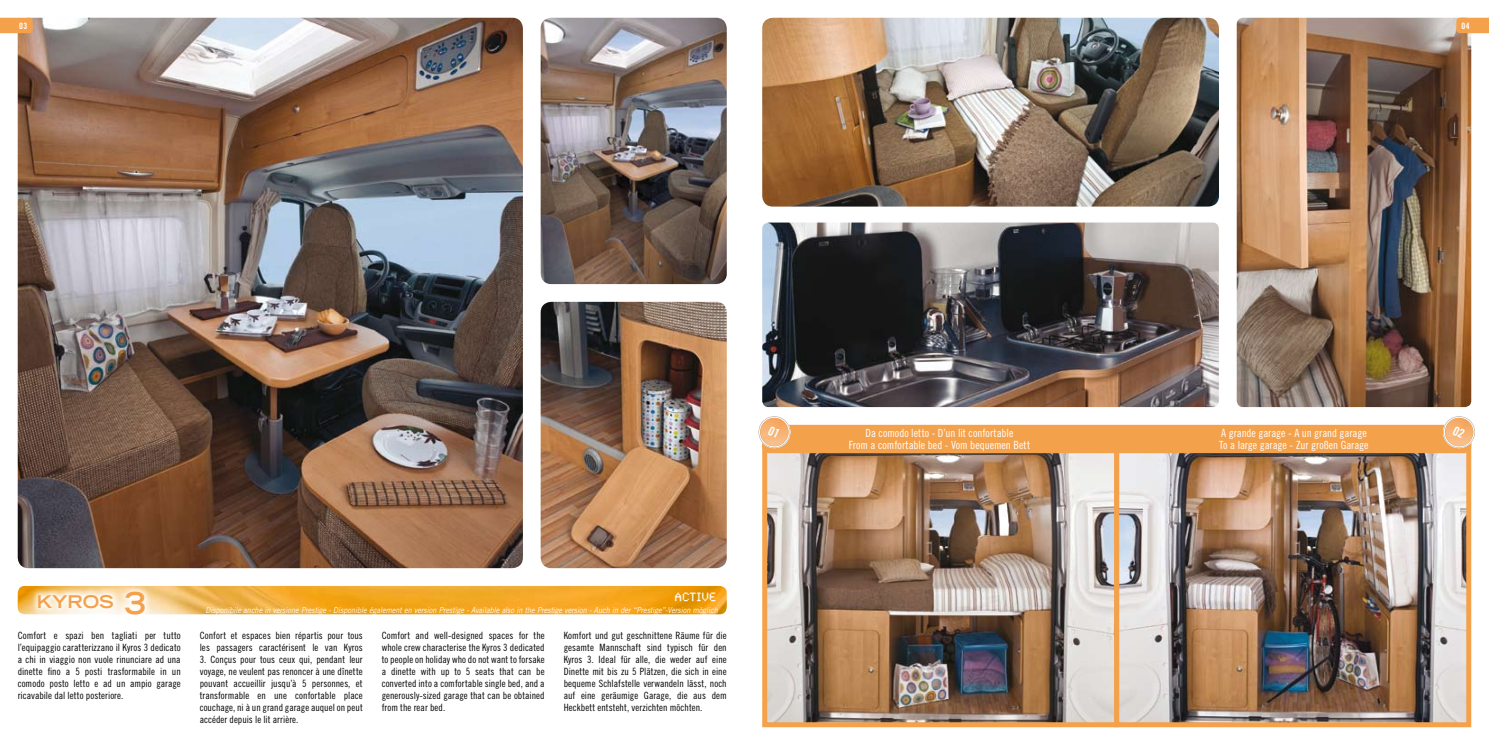
<style>
.page{position:relative;width:1489px;height:745px;background:#fff}
.page>*{position:absolute;margin:0;border:0;box-sizing:border-box;transform-origin:0 0}
.t1{font:700 expanded 17.5px "Trade Gothic LT Std";letter-spacing:-.015em;color:#f4a14c}
.t2{font:12.5px "Synchro LET";letter-spacing:.02em;color:#fff}
.t3{font:11.25px/12.5px "Trade Gothic LT Std Cn 18";color:#fff;text-align:center}
.t4{font:10px/12px "Trade Gothic LT Std Cn 18";letter-spacing:.005em;color:#000;text-align:justify}
.t5{font:8.75px "Trade Gothic LT Std Bd Cn 20";color:#fff}
.t6{font:italic 8.12px "Trade Gothic LT Std";letter-spacing:-.005em;color:#fff;scale:.9 1}
.s1{font-size:30px}
</style>
<div class="page">
<img style="left:18px;top:18px;width:505px;height:549px">
<img style="left:768px;top:453px;width:696px;height:267px">
<div style="left:762px;top:437px;width:357px;height:289px;border:5px solid #f4a14c"></div>
<div style="left:1114px;top:437px;width:356px;height:289px;border:5px solid #f4a14c"></div>
<img style="left:540px;top:301px;width:186px;height:266px">
<img style="left:540px;top:18px;width:186px;height:266px">
<img style="left:762px;top:18px;width:456px;height:188px">
<img style="left:762px;top:222px;width:456px;height:185px">
<img style="left:1236px;top:18px;width:234px;height:389px">
<svg style="left:0;top:18px;width:33px;height:15px"></svg>
<svg style="left:1456px;top:18px;width:32px;height:15px"></svg>
<img style="left:18px;top:585px;width:708px;height:29px">
<svg style="left:29px;top:585px;width:222px;height:30px"></svg>
<div style="left:762px;top:424px;width:708px;height:29px;background:#f4a14c;border-radius:7px"></div>
<svg style="left:758px;top:416px;width:32px;height:32px"></svg>
<svg style="left:1442px;top:416px;width:32px;height:32px"></svg>
<p class="t5" style="left:19px;top:20px;width:10px">03</p>
<p class="t5" style="left:1461px;top:20px;width:10px">04</p>
<h1 class="t1" style="left:37px;top:590px;width:111px">KYROS <span class="s1">3</span></h1>
<p class="t2" style="left:674px;top:585px;width:43px">ACTIVE</p>
<p class="t6" style="left:205px;top:604px;width:570px">Disponibile anche in versione Prestige - Disponible également en version Prestige - Available also in the Prestige version - Auch in der “Prestige”-Version möglich</p>
<p class="t4" style="left:18px;top:629px;width:164px">Comfort e spazi ben tagliati per tutto l’equipaggio caratterizzano il Kyros 3 dedicato a chi in viaggio non vuole rinunciare ad una dinette fino a 5 posti trasformabile in un comodo posto letto e ad un ampio garage ricavabile dal letto posteriore.</p>
<p class="t4" style="left:200px;top:629px;width:164px">Confort et espaces bien répartis pour tous les passagers caractérisent le van Kyros</p>
<p class="t4" style="left:200px;top:653px;width:164px">3. Conçus pour tous ceux qui, pendant leur voyage, ne veulent pas renoncer à une dînette pouvant accueillir jusqu’à 5 personnes, et transformable en une confortable place couchage, ni à un grand garage auquel on peut accéder depuis le lit arrière.</p>
<p class="t4" style="left:381px;top:629px;width:164px">Comfort and well-designed spaces for the whole crew characterise the Kyros 3 dedicated to people on holiday who do not want to forsake a dinette with up to 5 seats that can be converted into a comfortable single bed, and a generously-sized garage that can be obtained from the rear bed.</p>
<p class="t4" style="left:563px;top:629px;width:164px">Komfort und gut geschnittene Räume für die gesamte Mannschaft sind typisch für den Kyros 3. Ideal für alle, die weder auf eine Dinette mit bis zu 5 Plätzen, die sich in eine bequeme Schlafstelle verwandeln lässt, noch auf eine geräumige Garage, die aus dem Heckbett entsteht, verzichten möchten.</p>
<p class="t3" style="left:848px;top:426px;width:183px">Da comodo letto - D’un lit confortable<br>From a comfortable bed - Vom bequemen Bett</p>
<p class="t3" style="left:1219px;top:426px;width:151px;text-align:left">A grande garage - A un grand garage<br>To a large garage - Zur großen Garage</p>
</div>
